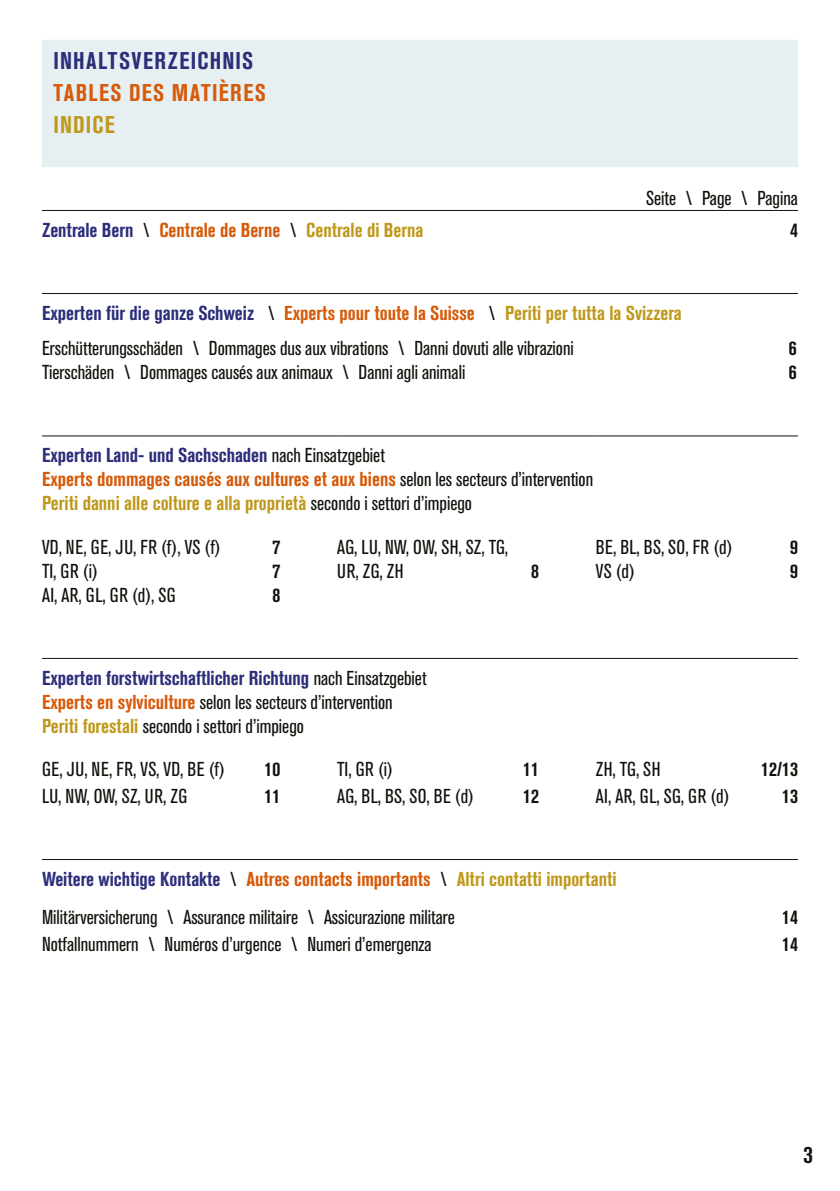
<style>
.page{position:relative;width:840px;height:1191px;background:#fff}
.page>*{position:absolute;margin:0;border:0;box-sizing:border-box;transform-origin:0 0}
.ZEM_Standard_deutsch{font:700 condensed 24px "Akzidenz Grotesk Pro";letter-spacing:.06em;color:#2c2e7a}
.ZEM_Standard_deutsch-2{font:700 condensed 24px "Akzidenz Grotesk Pro";letter-spacing:.065em;color:#d55a09}
.ZEM_Standard_deutsch-3{font:700 condensed 24px "Akzidenz Grotesk Pro";letter-spacing:.045em;color:#bf991d}
.t1{font:700 condensed 24px "Akzidenz Grotesk Pro";color:#12120d}
.Tab_Grundtext{font:condensed 20px/24px "Akzidenz Grotesk Pro";color:#12120d}
.Tab_Grundtext-2{font:700 condensed 20px "Akzidenz Grotesk Pro";color:#2c2e7a}
.Tab_Grundtext-3{font:700 condensed 20px "Akzidenz Grotesk Pro";color:#d55a09}
.Tab_Grundtext-4{font:condensed 20px/24px "Akzidenz Grotesk Pro";letter-spacing:.02em;color:#12120d}
.Tab_Grundtext-5{font:700 condensed 20px "Akzidenz Grotesk Pro";color:#12120d}
.Tab_Grundtext-6{font:condensed 20px "Akzidenz Grotesk Pro";letter-spacing:.03em;color:#12120d}
.s1{color:#2c2e7a}
.s2{font-weight:400;color:#12120d}
.s3{color:#bf991d}
.s4{color:#d55a09}
.s5{font-weight:700;color:#d55a09}
.s6{font-weight:700;color:#bf991d}
</style>
<div class="page">
<div style="left:42px;top:40px;width:755px;height:127px;background:#e6eff1"></div>
<hr style="left:42px;top:210px;width:295px;height:1px;background:#12120d">
<hr style="left:337px;top:210px;width:258px;height:1px;background:#12120d">
<hr style="left:595px;top:210px;width:202px;height:1px;background:#12120d">
<hr style="left:42px;top:293px;width:295px;height:1px;background:#12120d">
<hr style="left:337px;top:293px;width:258px;height:1px;background:#12120d">
<hr style="left:595px;top:293px;width:202px;height:1px;background:#12120d">
<hr style="left:42px;top:435px;width:295px;height:1px;background:#12120d">
<hr style="left:337px;top:435px;width:258px;height:1px;background:#12120d">
<hr style="left:595px;top:435px;width:202px;height:1px;background:#12120d">
<hr style="left:42px;top:658px;width:295px;height:1px;background:#12120d">
<hr style="left:337px;top:658px;width:258px;height:1px;background:#12120d">
<hr style="left:595px;top:658px;width:202px;height:1px;background:#12120d">
<hr style="left:42px;top:859px;width:295px;height:1px;background:#12120d">
<hr style="left:337px;top:859px;width:258px;height:1px;background:#12120d">
<hr style="left:595px;top:859px;width:202px;height:1px;background:#12120d">
<p class="ZEM_Standard_deutsch" style="left:53px;top:45px;width:201px">INHALTSVERZEICHNIS</p>
<p class="ZEM_Standard_deutsch-2" style="left:53px;top:77px;width:214px">TABLES DES MATIÈRES</p>
<p class="ZEM_Standard_deutsch-3" style="left:53px;top:109px;width:63px">INDICE</p>
<p class="Tab_Grundtext" style="left:645px;top:185px;width:153px">Seite \ Page \ Pagina</p>
<p class="Tab_Grundtext-3" style="left:42px;top:217px;width:383px"><span class="s1">Zentrale Bern</span> <span class="s2">\</span> Centrale de Berne <span class="s2">\</span> <span class="s3">Centrale di Berna</span></p>
<p class="Tab_Grundtext-5" style="left:789px;top:217px;width:9px">4</p>
<p class="Tab_Grundtext-2" style="left:42px;top:300px;width:641px">Experten für die ganze Schweiz <span class="s2">\</span> <span class="s4">Experts pour toute la Suisse</span> <span class="s2">\</span> <span class="s3">Periti per tutta la Svizzera</span></p>
<p class="Tab_Grundtext" style="left:42px;top:336px;width:533px">Erschütterungsschäden \ Dommages dus aux vibrations \ Danni dovuti alle vibrazioni</p>
<p class="Tab_Grundtext-5" style="left:788px;top:335px;width:9px">6</p>
<p class="Tab_Grundtext" style="left:42px;top:360px;width:424px">Tierschäden \ Dommages causés aux animaux \ Danni agli animali</p>
<p class="Tab_Grundtext-5" style="left:788px;top:359px;width:9px">6</p>
<p class="Tab_Grundtext-2" style="left:42px;top:442px;width:344px">Experten Land- und Sachschaden <span class="s2">nach Einsatzgebiet</span></p>
<p class="Tab_Grundtext" style="left:42px;top:467px;width:552px"><span class="s5">Experts dommages causés aux cultures et aux biens</span> selon les secteurs d’intervention<br><span class="s6">Periti danni alle colture e alla proprietà</span> secondo i settori d’impiego</p>
<p class="Tab_Grundtext-6" style="left:42px;top:534px;width:180px">VD, NE, GE, JU, FR (f), VS (f)</p>
<p class="Tab_Grundtext-5" style="left:272px;top:534px;width:9px">7</p>
<p class="Tab_Grundtext" style="left:42px;top:558px;width:57px">TI, GR (i)</p>
<p class="Tab_Grundtext-5" style="left:272px;top:558px;width:9px">7</p>
<p class="Tab_Grundtext" style="left:42px;top:582px;width:135px">AI, AR, GL, GR (d), SG</p>
<p class="Tab_Grundtext-5" style="left:272px;top:582px;width:9px">8</p>
<p class="Tab_Grundtext" style="left:595px;top:534px;width:138px">BE, BL, BS, SO, FR (d)</p>
<p class="Tab_Grundtext-5" style="left:789px;top:534px;width:9px">9</p>
<p class="Tab_Grundtext" style="left:595px;top:558px;width:40px">VS (d)</p>
<p class="Tab_Grundtext-5" style="left:789px;top:558px;width:9px">9</p>
<p class="Tab_Grundtext-4" style="left:337px;top:534px;width:172px">AG, LU, NW, OW, SH, SZ, TG,<br>UR, ZG, ZH</p>
<p class="Tab_Grundtext-5" style="left:531px;top:558px;width:9px">8</p>
<p class="Tab_Grundtext-2" style="left:42px;top:665px;width:386px">Experten forstwirtschaftlicher Richtung <span class="s2">nach Einsatzgebiet</span></p>
<p class="Tab_Grundtext" style="left:42px;top:689px;width:352px"><span class="s5">Experts en sylviculture</span> selon les secteurs d’intervention<br><span class="s6">Periti forestali</span> secondo i settori d’impiego</p>
<p class="Tab_Grundtext-4" style="left:42px;top:756px;width:184px">GE, JU, NE, FR, VS, VD, BE (f)</p>
<p class="Tab_Grundtext-5" style="left:264px;top:756px;width:17px">10</p>
<p class="Tab_Grundtext-4" style="left:42px;top:783px;width:147px">LU, NW, OW, SZ, UR, ZG</p>
<p class="Tab_Grundtext-5" style="left:264px;top:783px;width:17px">11</p>
<p class="Tab_Grundtext" style="left:337px;top:756px;width:57px">TI, GR (i)</p>
<p class="Tab_Grundtext-5" style="left:523px;top:756px;width:17px">11</p>
<p class="Tab_Grundtext" style="left:337px;top:783px;width:138px">AG, BL, BS, SO, BE (d)</p>
<p class="Tab_Grundtext-5" style="left:523px;top:783px;width:17px">12</p>
<p class="Tab_Grundtext" style="left:595px;top:756px;width:66px">ZH, TG, SH</p>
<p class="Tab_Grundtext-5" style="left:760px;top:756px;width:38px">12/13</p>
<p class="Tab_Grundtext" style="left:595px;top:783px;width:135px">AI, AR, GL, SG, GR (d)</p>
<p class="Tab_Grundtext-5" style="left:781px;top:783px;width:17px">13</p>
<p class="Tab_Grundtext-3" style="left:42px;top:866px;width:575px"><span class="s1">Weitere wichtige Kontakte</span> <span class="s2">\</span> Autres contacts importants <span class="s2">\</span> <span class="s3">Altri contatti importanti</span></p>
<p class="Tab_Grundtext" style="left:42px;top:904px;width:414px">Militärversicherung \ Assurance militaire \ Assicurazione militare</p>
<p class="Tab_Grundtext-5" style="left:781px;top:904px;width:17px">14</p>
<p class="Tab_Grundtext" style="left:42px;top:931px;width:391px">Notfallnummern \ Numéros d’urgence \ Numeri d’emergenza</p>
<p class="Tab_Grundtext-5" style="left:781px;top:930px;width:17px">14</p>
<p class="t1" style="left:803px;top:1138px;width:10px">3</p>
</div>
